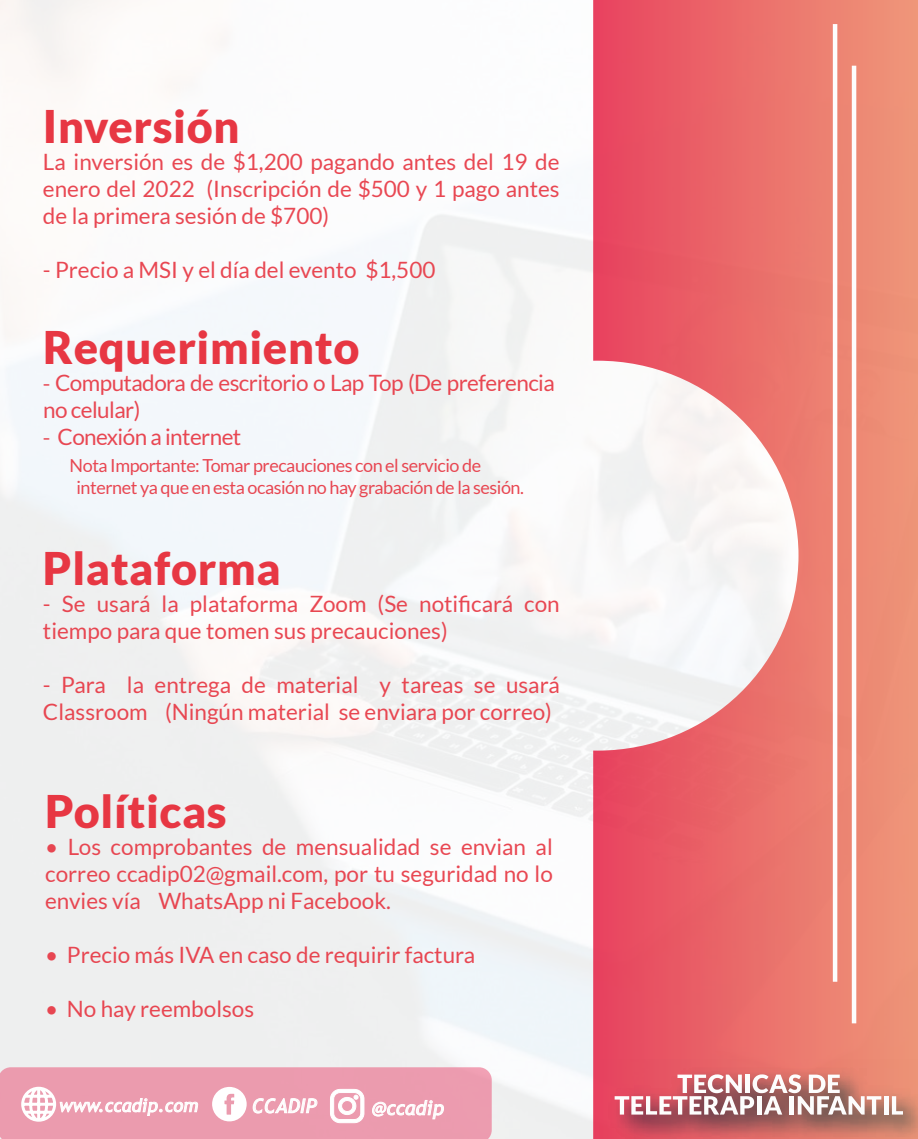
<style>
.page{position:relative;width:918px;height:1139px;background:#fff}
.page>*{position:absolute;margin:0;border:0;box-sizing:border-box;transform-origin:0 0}
.t1{font:900 45px "Lato";letter-spacing:.015em;color:#e73743}
.t2{font:22.5px/27px "Lato";color:rgb(231 55 67/.92)}
.t3{font:22.5px/27px "Lato";letter-spacing:-.025em;color:rgb(231 55 67/.92)}
.t4{font:italic 19.5px "Trebuchet MS";letter-spacing:.015em;color:#fff}
.t5{font:18px/21.6px "Lato";letter-spacing:-.025em;color:rgb(231 55 67/.92)}
.t6{font:italic 18px "Trebuchet MS";letter-spacing:.015em;color:#fff}
.s1{font-family:"Myriad Pro"}
</style>
<div class="page">
<img style="left:0;top:0;width:918px;height:1138px">
<svg style="left:593px;top:361px;width:206px;height:389px"></svg>
<hr style="left:852px;top:66px;width:4px;height:957px;background:#fdfdfd">
<hr style="left:833px;top:24px;width:4px;height:957px;background:#fdfdfd">
<img style="left:599px;top:1059px;width:319px;height:79px">
<svg style="left:615px;top:1074px;width:266px;height:40px"></svg>
<hr style="left:884px;top:1096px;width:4px;height:18px;background:#fdfdfd">
<svg style="left:892px;top:1096px;width:11px;height:18px"></svg>
<svg style="left:0;top:1048px;width:492px;height:90px;background:#edb5c2"></svg>
<h1 class="t1" style="left:43px;top:100px;width:198px">Inversión</h1>
<p class="t2" style="left:43px;top:148px;width:518px;text-align:justify">La inversión es de $1,200 pagando antes del 19 de enero del 2022 (Inscripción de $500 y 1 pago antes de la primera sesión de $700)</p>
<p class="t2" style="left:43px;top:256px;width:394px">- Precio a MSI y el día del evento $1,500</p>
<h1 class="t1" style="left:43px;top:321px;width:318px">Requerimiento</h1>
<p class="t3" style="left:43px;top:369px;width:513px"><span class="s1">-</span> Computadora de escritorio o Lap Top (De preferencia no celular)</p>
<p class="t3" style="left:43px;top:423px;width:200px"><span class="s1">-</span> Conexión a internet</p>
<p class="t5" style="left:76px;top:455px;width:449px;text-indent:-7px">Nota Importante: Tomar precauciones con el servicio de internet ya que en esta ocasión no hay grabación de la sesión.</p>
<h1 class="t1" style="left:43px;top:541px;width:239px">Plataforma</h1>
<p class="t2" style="left:43px;top:590px;width:518px">- Se usará la plataforma Zoom (Se notificará con tiempo para que tomen sus precauciones)</p>
<p class="t2" style="left:43px;top:671px;width:518px">- Para la entrega de material y tareas se usará<br>Classroom (Ningún material se enviara por correo)</p>
<h1 class="t1" style="left:45px;top:785px;width:183px">Políticas</h1>
<p class="t2" style="left:45px;top:833px;width:509px;text-align:justify">• Los comprobantes de mensualidad se envian al correo ccadip02@gmail.com, por tu seguridad no lo envies vía WhatsApp ni Facebook.</p>
<p class="t2" style="left:45px;top:941px;width:432px">• Precio más IVA en caso de requirir factura</p>
<p class="t2" style="left:45px;top:995px;width:211px">• No hay reembolsos</p>
<p class="t6" style="left:59px;top:1094px;width:141px">www.ccadip.com</p>
<p class="t4" style="left:252px;top:1093px;width:66px">CCADIP</p>
<p class="t4" style="left:371px;top:1095px;width:74px">@ccadip</p>
</div>
